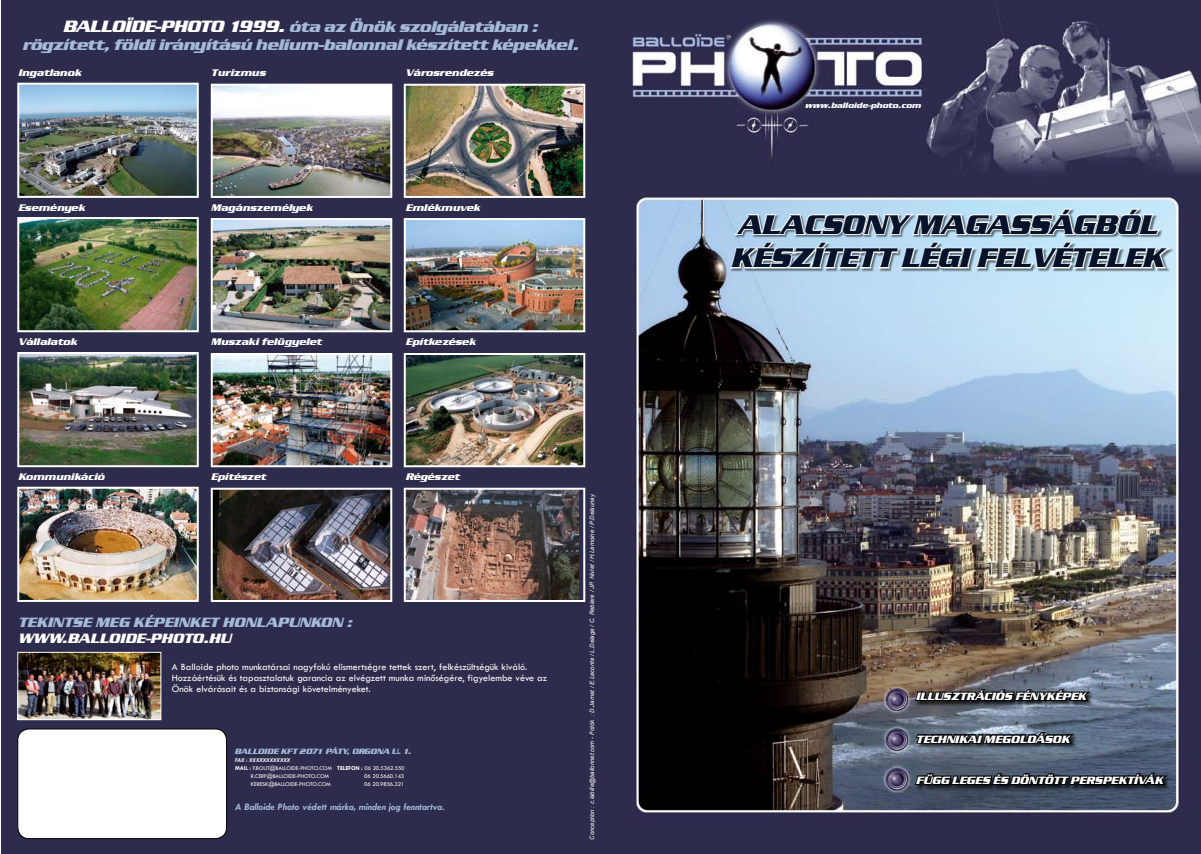
<style>
.page{position:relative;width:1201px;height:854px;background:#fff}
.page>*{position:absolute;margin:0;border:0;box-sizing:border-box;transform-origin:0 0}
.t1{font:italic 700 28px "Serpentine D";letter-spacing:-.01em;color:#06132a}
.t2{font:italic 700 17px "Serpentine D";color:#fff}
.t3{font:italic 700 16px/18px "Serpentine D";letter-spacing:-.02em;color:#a4bad5}
.t4{font:italic 700 14px "Serpentine D";color:#a4bad5}
.t5{font:italic 700 14px "Serpentine D";color:#fff}
.t6{font:italic 700 11px "Serpentine D";color:#fff}
.t7{font:500 10px/11px "Tw Cen";color:#fff}
.t8{font:italic 700 10px "Serpentine D";color:#fff}
.t9{font:italic 700 10px "Tw Cen";color:#a4bad5}
.t10{font:italic 700 10px "Serpentine D";letter-spacing:.03em;color:#fff}
.t11{font:italic 700 10px "Serpentine D";letter-spacing:.055em;color:#fff}
.t12{font:italic 700 10px "Serpentine D";letter-spacing:.025em;color:#fff}
.t13{font:italic 700 8px "Serpentine D";letter-spacing:-.01em;color:#a4bad5}
.t14{font:italic 700 8px "Serpentine D";letter-spacing:-.015em;color:#fff}
.t15{font:500 6px "Tw Cen";letter-spacing:-.01em;color:#fff}
.t16{font:italic 6px "Arial";color:#fff}
.t17{font:italic 700 6px "Tw Cen";color:#fff}
.s1{font-size:17px;color:#fff}
.s2{font-weight:700}
</style>
<div class="page">
<img style="left:1px;top:0;width:1200px;height:852px">
<div style="left:730px;top:208px;width:444px;height:64px;background:#000;opacity:.5"></div>
<svg style="left:728px;top:205px;width:446px;height:65px"></svg>
<svg style="left:912px;top:677px;width:260px;height:125px;background:#4c5766"></svg>
<img style="left:20px;top:86px;width:176px;height:109px">
<div style="left:17px;top:83px;width:182px;height:115px;border:2px solid #fff"></div>
<img style="left:214px;top:87px;width:175px;height:108px">
<div style="left:211px;top:84px;width:181px;height:114px;border:2px solid #fff"></div>
<img style="left:407px;top:87px;width:175px;height:108px">
<div style="left:404px;top:84px;width:181px;height:114px;border:2px solid #fff"></div>
<img style="left:20px;top:220px;width:176px;height:109px">
<div style="left:17px;top:217px;width:182px;height:115px;border:2px solid #fff"></div>
<img style="left:214px;top:221px;width:175px;height:108px">
<div style="left:211px;top:218px;width:181px;height:114px;border:2px solid #fff"></div>
<img style="left:407px;top:221px;width:175px;height:108px">
<div style="left:404px;top:218px;width:181px;height:114px;border:2px solid #fff"></div>
<img style="left:20px;top:355px;width:176px;height:109px">
<div style="left:17px;top:352px;width:182px;height:115px;border:2px solid #fff"></div>
<img style="left:214px;top:356px;width:175px;height:108px">
<div style="left:211px;top:353px;width:181px;height:114px;border:2px solid #fff"></div>
<img style="left:407px;top:356px;width:175px;height:108px">
<div style="left:404px;top:353px;width:181px;height:114px;border:2px solid #fff"></div>
<img style="left:20px;top:489px;width:176px;height:109px">
<div style="left:17px;top:486px;width:182px;height:115px;border:2px solid #fff"></div>
<img style="left:214px;top:490px;width:175px;height:108px">
<div style="left:211px;top:487px;width:181px;height:114px;border:2px solid #fff"></div>
<img style="left:407px;top:490px;width:171px;height:108px">
<div style="left:404px;top:487px;width:181px;height:114px;border:2px solid #fff"></div>
<div style="left:18px;top:728px;width:209px;height:110px;background:#fff;border-radius:11px"></div>
<div style="left:17px;top:728px;width:210px;height:110px;border:1px solid #000;border-radius:11px"></div>
<img style="left:19px;top:653px;width:140px;height:65px">
<div style="left:17px;top:651px;width:144px;height:69px;border:1px solid #fff"></div>
<h2 class="t2" style="left:64px;top:17px;width:14px">BALLO</h2>
<h2 class="t2" style="left:126px;top:17px;width:51px">ÏDE-PHO</h2>
<h3 class="t3" style="left:23px;top:17px;width:558px;text-indent:177px"><span class="s1">TO 1999.</span> óta az Önök szolgálatában : rögzített, földi irányítású helium -balonnal készített képekkel.</h3>
<p class="t8" style="left:19px;top:67px;width:65px">Ingatlanok</p>
<p class="t8" style="left:212px;top:67px;width:56px">Turizm us</p>
<p class="t10" style="left:406px;top:67px;width:90px">Városrendezés</p>
<p class="t11" style="left:19px;top:202px;width:69px">Események</p>
<p class="t8" style="left:212px;top:202px;width:104px">Magánszem élyek</p>
<p class="t8" style="left:406px;top:202px;width:77px">Emlékm uvek</p>
<p class="t8" style="left:19px;top:336px;width:61px">Vállalatok</p>
<p class="t8" style="left:212px;top:336px;width:112px">Muszaki felügyelet</p>
<p class="t8" style="left:406px;top:336px;width:72px">Epítkezések</p>
<p class="t8" style="left:19px;top:471px;width:88px">Kom m unikáció</p>
<p class="t8" style="left:212px;top:471px;width:56px">Epítészet</p>
<p class="t12" style="left:406px;top:471px;width:55px">Régészet</p>
<h3 class="t4" style="left:19px;top:614px;width:335px">Tekintse meg képeinket honlapunkon :</h3>
<h3 class="t5" style="left:19px;top:630px;width:204px">www.balloide-photo.HU</h3>
<p class="t7" style="left:172px;top:660px;width:377px">A Balloide photo munkatársai nagyfokú elismertségre tettek szert, felkészültségük kiváló.<br>Hozzáértésük és tapasztalatuk garancia az elvégzett munka minőségére, figyelembe véve az<br>Önök elvárásait és a biztonsági követelményeket.</p>
<p class="t13" style="left:235px;top:746px;width:178px">Balloide Kft 2071 Páty, Orgona u. 1.</p>
<p class="t17" style="left:235px;top:756px;width:19px">Fax : XXXXXXXXXXXX</p>
<p class="t15" style="left:235px;top:764px;width:171px"><span class="s2">MAIL :</span> f.bout@balloide-photo.com <span class="s2">TELEFON :</span> 06 20.5362.550</p>
<p class="t15" style="left:251px;top:772px;width:80px">r.cerf@balloide-photo.com</p>
<p class="t15" style="left:364px;top:772px;width:42px">06 20.5660.143</p>
<p class="t15" style="left:251px;top:780px;width:82px">keresk@balloide-photo.com</p>
<p class="t15" style="left:364px;top:780px;width:42px">06 20.9856.321</p>
<p class="t9" style="left:235px;top:800px;width:211px">A Balloide Photo védett márka, minden jog fenntartva.</p>
<p class="t16" style="left:588px;top:839px;width:347px;rotate:-90deg">Conception : c.labille@ballonnet.com - Fotók : D.Jamet / E.Leconte / L.Delage / C. Rebiere / JP. Nivlet / H.Lemoine / P.Delaunay</p>
<p class="t14" style="left:806px;top:101px;width:116px">www.balloide-photo.com</p>
<h1 class="t1" style="left:739px;top:209px;width:24px">ALA</h1>
<h1 class="t1" style="left:805px;top:209px;width:42px">CSONY</h1>
<h1 class="t1" style="left:914px;top:209px;width:24px">MAGASSÁGB</h1>
<h1 class="t1" style="left:1118px;top:209px;width:42px">ÓL</h1>
<h1 class="t1" style="left:732px;top:243px;width:22px">KÉS</h1>
<h1 class="t1" style="left:791px;top:243px;width:130px">ZÍTETT LÉGI</h1>
<h1 class="t1" style="left:978px;top:243px;width:20px">FEL</h1>
<h1 class="t1" style="left:1032px;top:243px;width:78px">VÉTELEK</h1>
<p class="t6" style="left:916px;top:690px;width:172px">Illusztrációs fényképek</p>
<p class="t6" style="left:916px;top:732px;width:155px">Technikai megoldások</p>
<p class="t6" style="left:916px;top:774px;width:130px">Függőleges és döntött</p>
<p class="t6" style="left:1071px;top:774px;width:94px">perspektívák</p>
</div>
